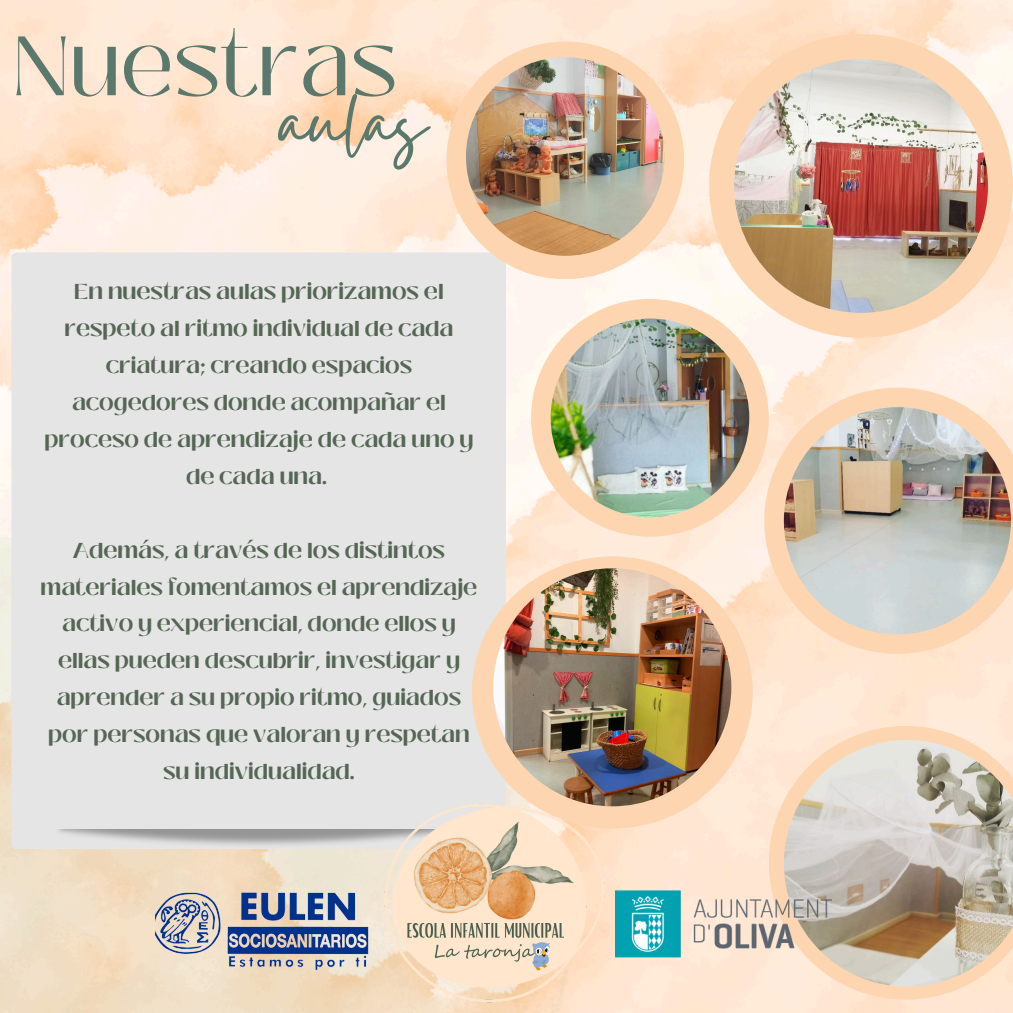
<style>
.page{position:relative;width:1013px;height:1013px;background:#fff}
.page>*{position:absolute;margin:0;border:0;box-sizing:border-box;transform-origin:0 0}
.t1{font:107.5px "Gistesy";color:#5b786d}
.t2{font:83.75px "Black Mango";color:#5b786d}
.t3{font:700 21.5px/36.9px "Black Mango";color:#556754;text-align:center}
</style>
<div class="page">
<img style="left:0;top:0;width:1012px;height:1012px">
<div style="left:11px;top:252px;width:495px;height:597px;background:#e5e5e5;border-radius:5px"></div>
<img style="left:369px;top:777px;width:243px;height:235px">
<div style="left:709px;top:34px;width:303px;height:304px;background:#fdd6b1;border-radius:50%"></div>
<img style="left:734px;top:59px;width:254px;height:254px;border-radius:50%">
<div style="left:531px;top:299px;width:237px;height:237px;background:#fdd6b1;border-radius:50%"></div>
<img style="left:550px;top:318px;width:199px;height:199px;border-radius:50%">
<div style="left:446px;top:42px;width:238px;height:237px;background:#fdd6b1;border-radius:50%"></div>
<img style="left:466px;top:57px;width:198px;height:199px;border-radius:50%">
<div style="left:472px;top:556px;width:280px;height:272px;background:#fdd6b1;border-radius:50%"></div>
<img style="left:493px;top:568px;width:238px;height:238px;border-radius:50%">
<svg style="left:764px;top:387px;width:248px;height:267px;background:#fdddc0"></svg>
<img style="left:783px;top:407px;width:227px;height:227px;border-radius:50%">
<svg style="left:768px;top:726px;width:244px;height:273px;background:#fee2c9"></svg>
<img style="left:783px;top:740px;width:229px;height:246px">
<img style="left:615px;top:887px;width:216px;height:73px">
<img style="left:155px;top:872px;width:217px;height:110px">
<p class="t2" style="left:12px;top:3px;width:387px">Nuestras</p>
<h1 class="t1" style="left:278px;top:46px;width:150px">aulas</h1>
<p class="t3" style="left:45px;top:274px;width:430px">En nuestras aulas priorizamos el respeto al ritmo individual de cada criatura; creando espacios acogedores donde acompañar el proceso de aprendizaje de cada uno y de cada una.</p>
<p class="t3" style="left:41px;top:532px;width:438px">Además, a través de los distintos materiales fomentamos el aprendizaje activo y experiencial, donde ellos y ellas pueden descubrir, investigar y aprender a su propio ritmo, guiados por personas que valoran y respetan su individualidad.</p>
</div>
